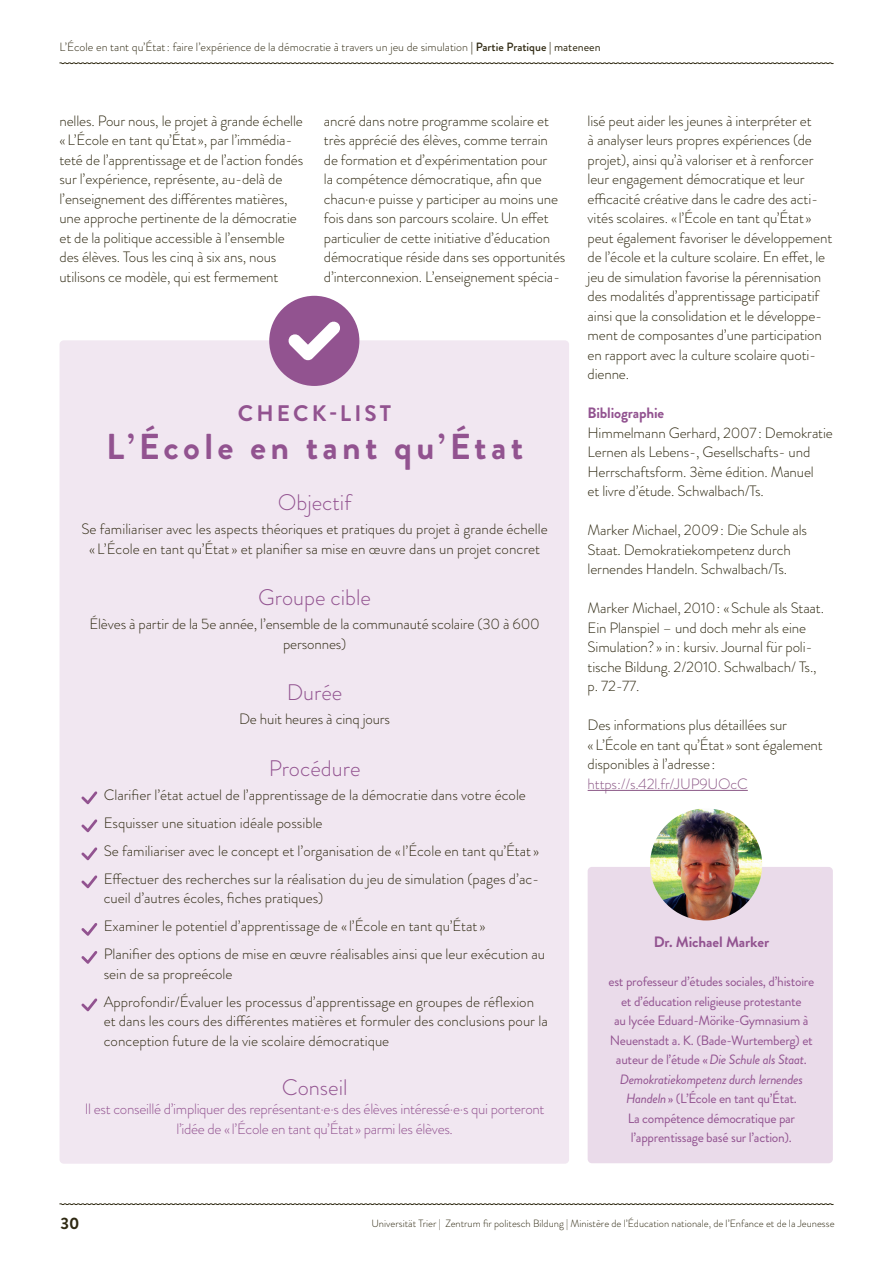
<style>
.page{position:relative;width:893px;height:1263px;background:#fff}
.page>*{position:absolute;margin:0;border:0;box-sizing:border-box;transform-origin:0 0}
.t1{font:700 36px "Brandon Grotesque";letter-spacing:.12em;color:#925390}
.t2{font:300 22.5px "Brandon Grotesque";color:#925390}
.t3{font:700 22.5px "Brandon Grotesque";letter-spacing:.14em;color:#925390}
.t4{font:700 16.5px "Brandon Grotesque";color:#2f2912}
.t5{font:300 15px/19.5px "Brandon Grotesque";letter-spacing:-.01em;color:#2f2912}
.t6{font:300 15px/19.5px "Brandon Grotesque";letter-spacing:-.02em;color:#925390;text-align:center}
.t7{font:700 15px "Brandon Grotesque";letter-spacing:-.01em;color:#925390}
.t8{font:300 15px "Brandon Grotesque";letter-spacing:-.01em;color:#8c5987}
.t9{font:13.5px/19.5px "Brandon Grotesque";letter-spacing:-.02em;color:#925390;text-align:center}
.t10{font:300 12px "Brandon Grotesque";color:#2f2912}
.t11{font:300 10.5px "Brandon Grotesque";color:#2f2912}
.s1{font-weight:500}
.s2{font-weight:400}
.s3{font-style:italic}
</style>
<div class="page">
<svg style="left:59px;top:1203px;width:775px;height:2px;background:#8c897c"></svg>
<svg style="left:59px;top:62px;width:775px;height:2px;background:#8e8a7e"></svg>
<hr style="left:588px;top:790px;width:160px;height:1px;background:#8c5987">
<div style="left:60px;top:340px;width:509px;height:824px;background:#f1e7f1;border-radius:4px"></div>
<svg style="left:81px;top:791px;width:16px;height:13px"></svg>
<svg style="left:81px;top:819px;width:16px;height:13px"></svg>
<svg style="left:81px;top:847px;width:16px;height:13px"></svg>
<svg style="left:81px;top:875px;width:16px;height:13px"></svg>
<svg style="left:81px;top:923px;width:16px;height:13px"></svg>
<svg style="left:81px;top:951px;width:16px;height:13px"></svg>
<svg style="left:81px;top:998px;width:16px;height:13px"></svg>
<svg style="left:269px;top:296px;width:90px;height:90px"></svg>
<div style="left:588px;top:867px;width:245px;height:296px;background:#eadbea;border-radius:4px"></div>
<img style="left:650px;top:808px;width:112px;height:112px;border-radius:56px">
<p class="t10" style="left:60px;top:39px;width:543px">L’École en tant qu’État: faire l’expérience de la démocratie à travers un jeu de simulation <span class="s1">| Partie Pratique |</span> <span class="s2">mateneen</span></p>
<p class="t5" style="left:60px;top:111px;width:245px">nelles. Pour nous, le projet à grande échelle «L’École en tant qu’État », par l’immédia&shy;teté de l’apprentissage et de l’action fondés sur l’expérience, représente, au-delà de l’enseignement des différentes matières, une approche pertinente de la démocratie et de la politique accessible à l’ensemble des élèves. Tous les cinq à six ans, nous utilisons ce modèle, qui est fermement</p>
<p class="t5" style="left:324px;top:111px;width:243px">ancré dans notre programme scolaire et très apprécié des élèves, comme terrain de formation et d’expérimentation pour<br>la compétence démocratique, afin que chacun·e puisse y participer au moins une fois dans son parcours scolaire. Un effet particulier de cette initiative d’éducation démocratique réside dans ses opportunités d’interconnexion. L’enseignement spécia-</p>
<h2 class="t3" style="left:238px;top:398px;width:155px">CHECK-LIST</h2>
<h1 class="t1" style="left:106px;top:421px;width:418px">L’École en tant qu’État</h1>
<h2 class="t2" style="left:278px;top:487px;width:75px">Objectif</h2>
<p class="t5" style="left:81px;top:519px;width:468px;text-align:center">Se familiariser avec les aspects théoriques et pratiques du projet à grande échelle « L’École en tant qu’État » et planifier sa mise en œuvre dans un projet concret</p>
<h2 class="t2" style="left:258px;top:582px;width:114px">Groupe cible</h2>
<p class="t5" style="left:89px;top:614px;width:452px;text-align:center">Élèves à partir de la 5e année, l’ensemble de la communauté scolaire (30 à 600 personnes)</p>
<h2 class="t2" style="left:287px;top:677px;width:57px">Durée</h2>
<p class="t5" style="left:239px;top:709px;width:152px">De huit heures à cinq jours</p>
<h2 class="t2" style="left:269px;top:753px;width:93px">Procédure</h2>
<p class="t5" style="left:104px;top:780px;width:437px;line-height:28px">Clarifier l’état actuel de l’apprentissage de la démocratie dans votre école Esquisser une situation idéale possible<br>Se familiariser avec le concept et l’organisation de « l’École en tant qu’État » Effectuer des recherches sur la réalisation du jeu de simulation (pages d’ac-</p>
<p class="t5" style="left:104px;top:884px;width:443px;line-height:28px">cueil d’autres écoles, fiches pratiques)<br>Examiner le potentiel d’apprentissage de « l’École en tant qu’État »<br>Planifier des options de mise en œuvre réalisables ainsi que leur exécution au</p>
<p class="t5" style="left:104px;top:960px;width:432px;line-height:28px">sein de sa propreécole<br>Approfondir/Évaluer les processus d’apprentissage en groupes de réflexion</p>
<p class="t5" style="left:104px;top:1011px;width:445px">et dans les cours des différentes matières et formuler des conclusions pour la conception future de la vie scolaire démocratique</p>
<h2 class="t2" style="left:282px;top:1072px;width:67px">Conseil</h2>
<p class="t6" style="left:85px;top:1099px;width:461px">Il est conseillé d’impliquer des représentant·e·s des élèves intéressé·e·s qui porteront l’idée de « l’École en tant qu’État» parmi les élèves.</p>
<p class="t5" style="left:588px;top:111px;width:246px">lisé peut aider les jeunes à interpréter et<br>à analyser leurs propres expériences (de projet), ainsi qu’à valoriser et à renforcer leur engagement démocratique et leur efficacité créative dans le cadre des acti&shy;vités scolaires. « l’École en tant qu’État » peut également favoriser le développement de l’école et la culture scolaire. En effet, le jeu de simulation favorise la pérennisation des modalités d’apprentissage participatif ainsi que la consolidation et le développe&shy;ment de composantes d’une participation en rapport avec la culture scolaire quoti&shy;dienne.</p>
<p class="t7" style="left:588px;top:403px;width:78px">Bibliographie</p>
<p class="t5" style="left:588px;top:423px;width:247px">Himmelmann Gerhard, 2007: Demokratie Lernen als Lebens-, Gesellschafts- und Herrschaftsform. 3ème édition. Manuel<br>et livre d’étude. Schwalbach/Ts.</p>
<p class="t5" style="left:588px;top:520px;width:221px">Marker Michael, 2009: Die Schule als<br>Staat. Demokratiekompetenz durch lernendes Handeln. Schwalbach/Ts.</p>
<p class="t5" style="left:588px;top:598px;width:238px">Marker Michael, 2010: «Schule als Staat.<br>Ein Planspiel – und doch mehr als eine Simulation?» in: kursiv. Journal für poli&shy;tische Bildung. 2/2010. Schwalbach/ Ts., p. 72-77.</p>
<p class="t5" style="left:588px;top:715px;width:237px">Des informations plus détaillées sur «L’École en tant qu’État » sont également disponibles à l’adresse:</p>
<p class="t8" style="left:588px;top:773px;width:162px">https://s.42l.fr/JUP9UOcC</p>
<p class="t7" style="left:654px;top:932px;width:117px">Dr. Michael Marker</p>
<p class="t9" style="left:608px;top:972px;width:207px">est professeur d’études sociales, d’histoire et d’éducation religieuse protestante<br>au lycée Eduard-Mörike-Gymnasium à Neuenstadt a. K. (Bade-Wurtemberg) et auteur de l’étude «<span class="s3">Die Schule als Staat</span>.<br><span class="s3">Demokratiekompetenz durch lernendes Handeln</span>» (L’École en tant qu’État.<br>La compétence démocratique par l’apprentissage basé sur l’action).</p>
<p class="t4" style="left:60px;top:1212px;width:21px">30</p>
<p class="t11" style="left:372px;top:1216px;width:464px">Universität Trier | Zentrum fir politesch Bildung | Ministère de l’Éducation nationale, de l’Enfance et de la Jeunesse</p>
</div>
